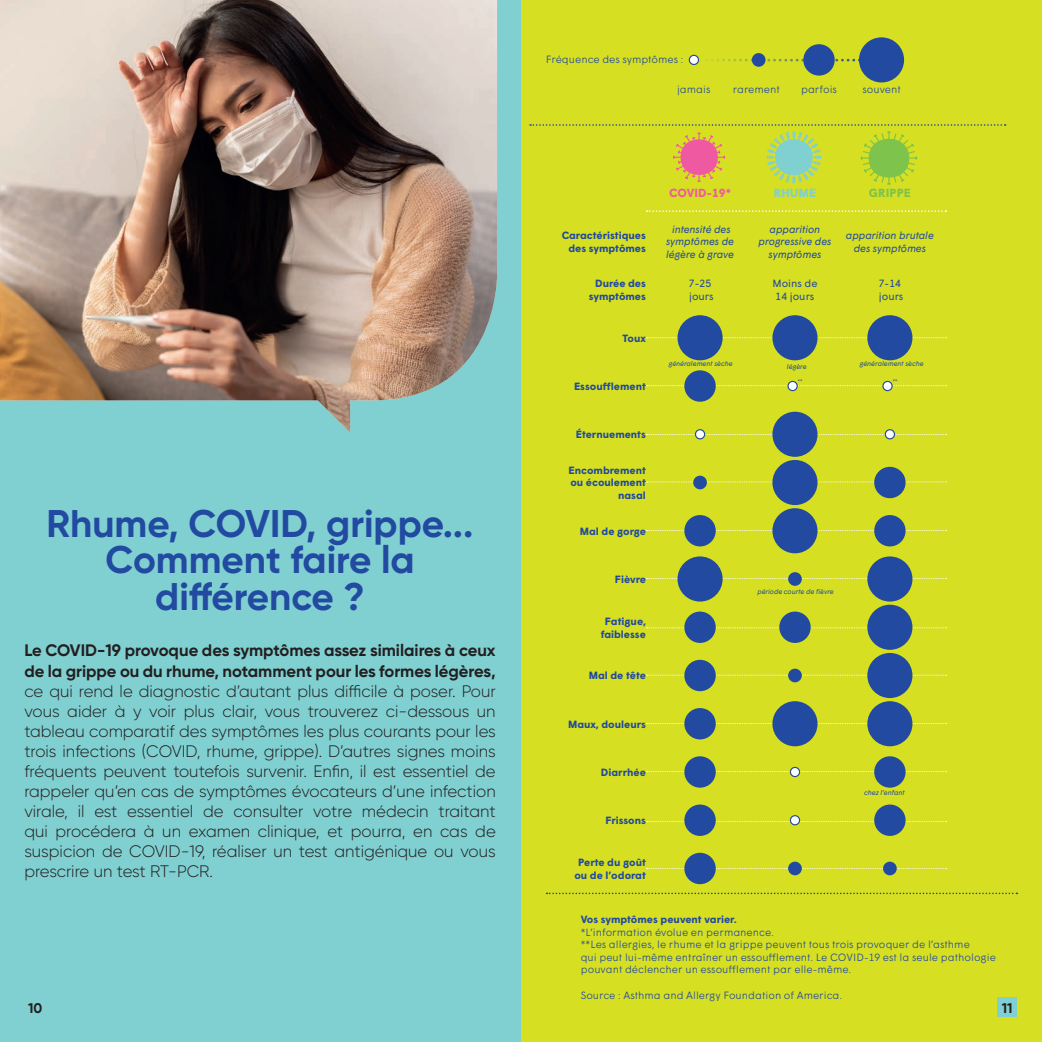
<style>
.page{position:relative;width:1042px;height:1042px;background:#fff}
.page>*{position:absolute;margin:0;border:0;box-sizing:border-box;transform-origin:0 0}
.t1{font:700 38.5px/36.8px "Gilroy";color:#214aa0;text-align:center}
.t2{font:300 16.62px/20.1px "Gilroy";color:#231f20;text-align:justify}
.t3{font:700 14px "Gilroy";color:#231f20}
.t4{font:700 11.72px "Wigrum";color:#ef59a1}
.t5{font:700 11.72px "Wigrum";letter-spacing:.01em;color:#7dc34c}
.t6{font:700 11.72px "Wigrum";letter-spacing:.01em;color:#80cfd1}
.t7{font:300 10.5px/12.6px "Wigrum";color:#214aa0}
.t8{font:700 10.5px/12.6px "Wigrum";color:#214aa0;text-align:right}
.t9{font:italic 10.5px/12.6px "Wigrum";color:#214aa0;text-align:center}
.t10{font:10.5px "Wigrum";color:#214aa0}
.t11{font:italic 7px "Wigrum";color:#214aa0}
.t12{font:5.25px "Wigrum";color:#214aa0}
.s1{font-weight:700}
</style>
<div class="page">
<div style="left:0;top:0;width:521px;height:1042px;background:#80cfd1"></div>
<img style="left:0;top:0;width:497px;height:432px">
<div style="left:521px;top:0;width:521px;height:1042px;background:#d6df21"></div>
<svg style="left:699px;top:59px;width:160px;height:3px"></svg>
<div style="left:859px;top:37px;width:45px;height:45px;background:#214aa0;border-radius:50%"></div>
<div style="left:803px;top:44px;width:31px;height:32px;background:#214aa0;border-radius:50%"></div>
<div style="left:752px;top:53px;width:13px;height:14px;background:#214aa0;border-radius:50%"></div>
<div style="left:689px;top:55px;width:9px;height:9px;background:#fff;border-radius:50%"></div>
<div style="left:689px;top:55px;width:10px;height:10px;border:1px solid #214aa0;border-radius:50%"></div>
<svg style="left:646px;top:210px;width:300px;height:2px"></svg>
<svg style="left:530px;top:124px;width:475px;height:61px"></svg>
<svg style="left:546px;top:892px;width:471px;height:2px"></svg>
<svg style="left:646px;top:337px;width:300px;height:1px"></svg>
<svg style="left:646px;top:385px;width:300px;height:1px"></svg>
<svg style="left:646px;top:434px;width:300px;height:1px"></svg>
<svg style="left:646px;top:481px;width:300px;height:1px"></svg>
<svg style="left:646px;top:530px;width:300px;height:1px"></svg>
<svg style="left:646px;top:578px;width:300px;height:1px"></svg>
<svg style="left:646px;top:627px;width:300px;height:1px"></svg>
<svg style="left:646px;top:675px;width:300px;height:1px"></svg>
<svg style="left:646px;top:723px;width:300px;height:1px"></svg>
<svg style="left:646px;top:771px;width:300px;height:1px"></svg>
<svg style="left:646px;top:821px;width:300px;height:1px"></svg>
<svg style="left:646px;top:868px;width:300px;height:1px"></svg>
<div style="left:677px;top:315px;width:45px;height:45px;background:#214aa0;border-radius:50%"></div>
<div style="left:772px;top:315px;width:45px;height:45px;background:#214aa0;border-radius:50%"></div>
<div style="left:867px;top:315px;width:45px;height:45px;background:#214aa0;border-radius:50%"></div>
<div style="left:684px;top:370px;width:32px;height:32px;background:#214aa0;border-radius:50%"></div>
<div style="left:788px;top:381px;width:9px;height:9px;background:#fff;border-radius:50%"></div>
<div style="left:787px;top:381px;width:11px;height:10px;border:1px solid #214aa0;border-radius:50%"></div>
<div style="left:883px;top:381px;width:9px;height:9px;background:#fff;border-radius:50%"></div>
<div style="left:882px;top:381px;width:10px;height:10px;border:1px solid #214aa0;border-radius:50%"></div>
<div style="left:695px;top:430px;width:9px;height:9px;background:#fff;border-radius:50%"></div>
<div style="left:695px;top:429px;width:10px;height:10px;border:1px solid #214aa0;border-radius:50%"></div>
<div style="left:772px;top:412px;width:45px;height:45px;background:#214aa0;border-radius:50%"></div>
<div style="left:885px;top:430px;width:9px;height:9px;background:#fff;border-radius:50%"></div>
<div style="left:885px;top:429px;width:10px;height:10px;border:1px solid #214aa0;border-radius:50%"></div>
<div style="left:693px;top:476px;width:14px;height:13px;background:#214aa0;border-radius:50%"></div>
<div style="left:772px;top:460px;width:45px;height:45px;background:#214aa0;border-radius:50%"></div>
<div style="left:874px;top:467px;width:31px;height:31px;background:#214aa0;border-radius:50%"></div>
<div style="left:684px;top:515px;width:32px;height:31px;background:#214aa0;border-radius:50%"></div>
<div style="left:772px;top:508px;width:45px;height:45px;background:#214aa0;border-radius:50%"></div>
<div style="left:874px;top:515px;width:31px;height:31px;background:#214aa0;border-radius:50%"></div>
<div style="left:677px;top:556px;width:45px;height:45px;background:#214aa0;border-radius:50%"></div>
<div style="left:788px;top:572px;width:14px;height:14px;background:#214aa0;border-radius:50%"></div>
<div style="left:867px;top:556px;width:45px;height:45px;background:#214aa0;border-radius:50%"></div>
<div style="left:684px;top:611px;width:32px;height:32px;background:#214aa0;border-radius:50%"></div>
<div style="left:779px;top:611px;width:31px;height:32px;background:#214aa0;border-radius:50%"></div>
<div style="left:867px;top:605px;width:45px;height:45px;background:#214aa0;border-radius:50%"></div>
<div style="left:684px;top:660px;width:32px;height:31px;background:#214aa0;border-radius:50%"></div>
<div style="left:788px;top:668px;width:14px;height:14px;background:#214aa0;border-radius:50%"></div>
<div style="left:867px;top:653px;width:45px;height:45px;background:#214aa0;border-radius:50%"></div>
<div style="left:684px;top:708px;width:32px;height:31px;background:#214aa0;border-radius:50%"></div>
<div style="left:772px;top:701px;width:45px;height:45px;background:#214aa0;border-radius:50%"></div>
<div style="left:867px;top:701px;width:45px;height:45px;background:#214aa0;border-radius:50%"></div>
<div style="left:684px;top:756px;width:32px;height:31px;background:#214aa0;border-radius:50%"></div>
<div style="left:790px;top:767px;width:9px;height:9px;background:#fff;border-radius:50%"></div>
<div style="left:790px;top:767px;width:10px;height:10px;border:1px solid #214aa0;border-radius:50%"></div>
<div style="left:874px;top:756px;width:31px;height:31px;background:#214aa0;border-radius:50%"></div>
<div style="left:684px;top:804px;width:32px;height:32px;background:#214aa0;border-radius:50%"></div>
<div style="left:790px;top:815px;width:9px;height:10px;background:#fff;border-radius:50%"></div>
<div style="left:790px;top:815px;width:10px;height:10px;border:1px solid #214aa0;border-radius:50%"></div>
<div style="left:874px;top:804px;width:31px;height:32px;background:#214aa0;border-radius:50%"></div>
<div style="left:684px;top:853px;width:32px;height:31px;background:#214aa0;border-radius:50%"></div>
<div style="left:788px;top:861px;width:14px;height:14px;background:#214aa0;border-radius:50%"></div>
<div style="left:883px;top:861px;width:14px;height:14px;background:#214aa0;border-radius:50%"></div>
<div style="left:997px;top:997px;width:20px;height:20px;background:#80cfd1"></div>
<p class="t1" style="left:46px;top:504px;width:429px">Rhume, COVID, grippe...<br>Comment faire la différence ?</p>
<p class="t2" style="left:24px;top:640px;width:473px"><span class="s1">Le COVID-19 provoque des symptômes assez similaires à ceux de la grippe ou du rhume, notamment pour les formes légères, </span>ce qui rend le diagnostic d’autant plus difficile à poser. Pour vous aider à y voir plus clair, vous trouverez ci-dessous un tableau comparatif des symptômes les plus courants pour les trois infections (COVID, rhume, grippe). D’autres signes moins fréquents peuvent toutefois survenir. Enfin, il est essentiel de rappeler qu’en cas de symptômes évocateurs d’une infection virale, il est essentiel de consulter votre médecin traitant qui procédera à un examen clinique, et pourra, en cas de suspicion de COVID-19, réaliser un test antigénique ou vous prescrire un test RT-PCR.</p>
<p class="t3" style="left:28px;top:999px;width:16px">10</p>
<p class="t7" style="left:546px;top:52px;width:139px">Fréquence des symptômes :</p>
<p class="t7" style="left:677px;top:83px;width:35px">jamais</p>
<p class="t7" style="left:733px;top:83px;width:48px">rarement</p>
<p class="t7" style="left:801px;top:83px;width:37px">parfois</p>
<p class="t7" style="left:862px;top:83px;width:40px">souvent</p>
<p class="t4" style="left:669px;top:184px;width:63px">COVID-19*</p>
<p class="t6" style="left:774px;top:184px;width:44px">RHUME</p>
<p class="t5" style="left:869px;top:184px;width:44px">GRIPPE</p>
<p class="t8" style="left:562px;top:228px;width:86px">Caractéristiques des symptômes</p>
<p class="t9" style="left:666px;top:222px;width:69px">intensité des symptômes de</p>
<p class="t9" style="left:666px;top:247px;width:69px">légère à grave</p>
<p class="t9" style="left:758px;top:222px;width:74px">apparition progressive des symptômes</p>
<p class="t9" style="left:846px;top:228px;width:89px">apparition brutale</p>
<p class="t9" style="left:854px;top:241px;width:74px">des symptômes</p>
<p class="t8" style="left:595px;top:276px;width:52px">Durée des</p>
<p class="t8" style="left:589px;top:289px;width:59px">symptômes</p>
<p class="t10" style="left:689px;top:275px;width:24px">7-25</p>
<p class="t10" style="left:689px;top:288px;width:26px">jours</p>
<p class="t10" style="left:772px;top:275px;width:47px">Moins de</p>
<p class="t10" style="left:775px;top:288px;width:40px">14 jours</p>
<p class="t10" style="left:879px;top:275px;width:24px">7-14</p>
<p class="t10" style="left:879px;top:288px;width:26px">jours</p>
<p class="t8" style="left:622px;top:331px;width:25px">Toux</p>
<p class="t8" style="left:574px;top:379px;width:73px">Essoufflement</p>
<p class="t8" style="left:576px;top:427px;width:72px">Éternuements</p>
<p class="t8" style="left:568px;top:463px;width:79px">Encombrement</p>
<p class="t8" style="left:570px;top:476px;width:77px">ou écoulement nasal</p>
<p class="t8" style="left:580px;top:524px;width:68px">Mal de gorge</p>
<p class="t8" style="left:615px;top:572px;width:33px">Fièvre</p>
<p class="t8" style="left:601px;top:614px;width:47px;text-align:center">Fatigue, faiblesse</p>
<p class="t8" style="left:589px;top:669px;width:59px">Mal de tête</p>
<p class="t8" style="left:568px;top:717px;width:79px">Maux, douleurs</p>
<p class="t8" style="left:601px;top:765px;width:47px">Diarrhée</p>
<p class="t8" style="left:605px;top:813px;width:42px">Frissons</p>
<p class="t8" style="left:578px;top:855px;width:69px">Perte du goût</p>
<p class="t8" style="left:574px;top:868px;width:73px">ou de l’odorat</p>
<p class="t11" style="left:669px;top:359px;width:65px">généralement sèche</p>
<p class="t11" style="left:860px;top:359px;width:65px">généralement sèche</p>
<p class="t11" style="left:787px;top:361px;width:21px">légère</p>
<p class="t12" style="left:798px;top:377px;width:6px">**</p>
<p class="t12" style="left:892px;top:377px;width:6px">**</p>
<p class="t11" style="left:757px;top:586px;width:78px">période courte de fièvre</p>
<p class="t11" style="left:864px;top:787px;width:42px">chez l’enfant</p>
<p class="t8" style="left:581px;top:912px;width:158px">Vos symptômes peuvent varier.</p>
<p class="t7" style="left:581px;top:925px;width:195px">*L’information évolue en permanence.</p>
<p class="t7" style="left:581px;top:937px;width:391px">**Les allergies, le rhume et la grippe peuvent tous trois provoquer de l’asthme</p>
<p class="t7" style="left:581px;top:950px;width:417px">qui peut lui-même entraîner un essoufflement. Le COVID-19 est la seule pathologie pouvant déclencher un essoufflement par elle-même.</p>
<p class="t7" style="left:581px;top:988px;width:263px">Source : Asthma and Allergy Foundation of America.</p>
<p class="t3" style="left:1002px;top:999px;width:12px">11</p>
</div>
